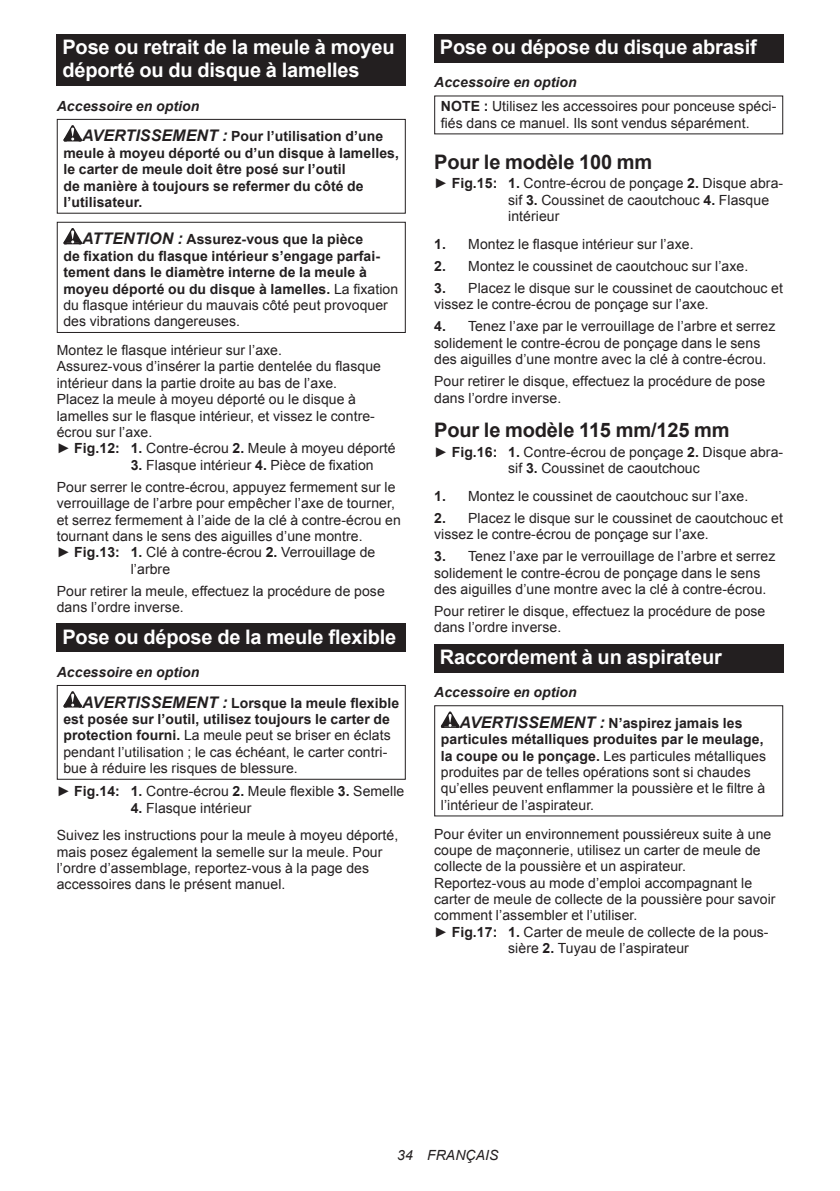
<style>
.page{position:relative;width:840px;height:1191px;background:#fff}
.page>*{position:absolute;margin:0;border:0;box-sizing:border-box;transform-origin:0 0}
.t1{font:700 20px/23.4px "Arial";letter-spacing:-.01em;color:#fff}
.t2{font:700 20px "Arial";letter-spacing:-.01em;color:#231f20}
.t3{font:14px/16.4px "Arial";letter-spacing:.005em;color:#231f20}
.t4{font:700 14px/16.4px "Arial";letter-spacing:.005em;color:#231f20}
.t5{font:italic 700 14px/30.6px "Arial";letter-spacing:.005em;color:#231f20}
.t6{font:italic 14px "Arial";letter-spacing:.005em;color:#231f20}
.s1{font-style:italic}
.s2{font-style:italic;font-size:16px}
.s3{font-weight:400}
.s4{font-weight:700}
.s5{font-weight:700;font-style:italic}
.s6{font-size:16px}
.s7{font-style:normal}
</style>
<div class="page">
<div style="left:57px;top:34px;width:348px;height:52px;background:#231f20"></div>
<svg style="left:63px;top:125px;width:19px;height:16px"></svg>
<div style="left:57px;top:119px;width:348px;height:95px;border:1px solid #231f20"></div>
<svg style="left:63px;top:228px;width:19px;height:16px"></svg>
<div style="left:57px;top:222px;width:348px;height:111px;border:1px solid #231f20"></div>
<div style="left:57px;top:623px;width:348px;height:29px;background:#231f20"></div>
<svg style="left:63px;top:691px;width:19px;height:16px"></svg>
<div style="left:57px;top:685px;width:348px;height:94px;border:1px solid #231f20"></div>
<div style="left:434px;top:34px;width:348px;height:29px;background:#231f20"></div>
<div style="left:434px;top:644px;width:348px;height:28px;background:#231f20"></div>
<svg style="left:440px;top:711px;width:19px;height:17px"></svg>
<div style="left:434px;top:705px;width:348px;height:111px;border:1px solid #231f20"></div>
<h1 class="t1" style="left:62px;top:36px;width:333px">Pose ou retrait de la meule à moyeu déporté ou du disque à lamelles</h1>
<p class="t4" style="left:82px;top:91px;width:302px;line-height:30.6px;text-indent:-25px"><span class="s1">Accessoire en option<br></span><span class="s2">AVERTISSEMENT :</span> Pour l’utilisation d’une</p>
<p class="t4" style="left:63px;top:145px;width:337px">meule à moyeu déporté ou d’un disque à lamelles, le carter de meule doit être posé sur l’outil<br>de manière à toujours se refermer du côté de l’utilisateur.</p>
<p class="t4" style="left:63px;top:232px;width:336px;text-indent:19px"><span class="s2">ATTENTION :</span> Assurez-vous que la pièce<br>de fixation du flasque intérieur s’engage parfai&shy;tement dans le diamètre interne de la meule à moyeu déporté ou du disque à lamelles. <span class="s3">La fixation du flasque intérieur du mauvais côté peut provoquer des vibrations dangereuses.</span></p>
<p class="t3" style="left:57px;top:342px;width:340px">Montez le flasque intérieur sur l’axe.<br>Assurez-vous d’insérer la partie dentelée du flasque intérieur dans la partie droite au bas de l’axe.<br>Placez la meule à moyeu déporté ou le disque à lamelles sur le flasque intérieur, et vissez le contre&shy;écrou sur l’axe.<br>► <span class="s4">Fig.12: 1.</span> Contre-écrou <span class="s4">2.</span> Meule à moyeu déporté</p>
<p class="t3" style="left:57px;top:454px;width:340px;line-height:22px;text-indent:74px"><span class="s4">3.</span> Flasque intérieur <span class="s4">4.</span> Pièce de fixation<br>Pour serrer le contre-écrou, appuyez fermement sur le</p>
<p class="t3" style="left:57px;top:495px;width:339px">verrouillage de l’arbre pour empêcher l’axe de tourner,</p>
<p class="t3" style="left:57px;top:511px;width:345px">et serrez fermement à l’aide de la clé à contre-écrou en</p>
<p class="t3" style="left:57px;top:528px;width:307px">tournant dans le sens des aiguilles d’une montre.</p>
<p class="t3" style="left:57px;top:544px;width:320px">► <span class="s4">Fig.13: 1.</span> Clé à contre-écrou <span class="s4">2.</span> Verrouillage de</p>
<p class="t3" style="left:131px;top:561px;width:41px">l’arbre</p>
<p class="t3" style="left:57px;top:583px;width:329px">Pour retirer la meule, effectuez la procédure de pose dans l’ordre inverse.</p>
<h1 class="t1" style="left:62px;top:625px;width:335px">Pose ou dépose de la meule flexible</h1>
<p class="t4" style="left:82px;top:657px;width:318px;line-height:30.6px;text-indent:-25px"><span class="s1">Accessoire en option<br></span><span class="s2">AVERTISSEMENT :</span> Lorsque la meule flexible</p>
<p class="t3" style="left:63px;top:711px;width:328px"><span class="s4">est posée sur l’outil, utilisez toujours le carter de protection fourni.</span> La meule peut se briser en éclats pendant l’utilisation ; le cas échéant, le carter contri&shy;bue à réduire les risques de blessure.</p>
<p class="t3" style="left:57px;top:783px;width:349px">► <span class="s4">Fig.14: 1.</span> Contre-écrou <span class="s4">2.</span> Meule flexible <span class="s4">3.</span> Semelle</p>
<p class="t3" style="left:57px;top:794px;width:343px;line-height:27.8px;text-indent:74px"><span class="s4">4.</span> Flasque intérieur<br>Suivez les instructions pour la meule à moyeu déporté,</p>
<p class="t3" style="left:57px;top:843px;width:327px">mais posez également la semelle sur la meule. Pour l’ordre d’assemblage, reportez-vous à la page des accessoires dans le présent manuel.</p>
<h1 class="t1" style="left:439px;top:36px;width:318px">Pose ou dépose du disque abrasif</h1>
<p class="t3" style="left:440px;top:71px;width:337px;line-height:23.8px;text-indent:-7px"><span class="s5">Accessoire en option<br></span><span class="s4">NOTE :</span> Utilisez les accessoires pour ponceuse spéci-</p>
<p class="t3" style="left:440px;top:115px;width:310px">fiés dans ce manuel. Ils sont vendus séparément.</p>
<h1 class="t2" style="left:434px;top:149px;width:219px">Pour le modèle 100 mm</h1>
<p class="t3" style="left:508px;top:175px;width:276px;text-indent:-74px">► <span class="s4">Fig.15: 1.</span> Contre-écrou de ponçage <span class="s4">2.</span> Disque abra&shy;sif <span class="s4">3.</span> Coussinet de caoutchouc <span class="s4">4.</span> Flasque intérieur</p>
<p class="t3" style="left:434px;top:236px;width:261px"><span class="s4">1.</span> Montez le flasque intérieur sur l’axe.</p>
<p class="t3" style="left:434px;top:258px;width:315px"><span class="s4">2.</span> Montez le coussinet de caoutchouc sur l’axe.</p>
<p class="t3" style="left:434px;top:280px;width:350px"><span class="s4">3.</span> Placez le disque sur le coussinet de caoutchouc et vissez le contre-écrou de ponçage sur l’axe.</p>
<p class="t3" style="left:434px;top:318px;width:342px"><span class="s4">4.</span> Tenez l’axe par le verrouillage de l’arbre et serrez solidement le contre-écrou de ponçage dans le sens des aiguilles d’une montre avec la clé à contre-écrou.</p>
<p class="t3" style="left:434px;top:373px;width:332px">Pour retirer le disque, effectuez la procédure de pose dans l’ordre inverse.</p>
<h1 class="t2" style="left:434px;top:417px;width:297px">Pour le modèle 115 mm/125 mm</h1>
<p class="t3" style="left:508px;top:443px;width:276px;text-indent:-74px">► <span class="s4">Fig.16: 1.</span> Contre-écrou de ponçage <span class="s4">2.</span> Disque abra&shy;sif <span class="s4">3.</span> Coussinet de caoutchouc</p>
<p class="t3" style="left:434px;top:488px;width:315px"><span class="s4">1.</span> Montez le coussinet de caoutchouc sur l’axe.</p>
<p class="t3" style="left:434px;top:510px;width:350px"><span class="s4">2.</span> Placez le disque sur le coussinet de caoutchouc et vissez le contre-écrou de ponçage sur l’axe.</p>
<p class="t3" style="left:434px;top:548px;width:342px"><span class="s4">3.</span> Tenez l’axe par le verrouillage de l’arbre et serrez solidement le contre-écrou de ponçage dans le sens des aiguilles d’une montre avec la clé à contre-écrou.</p>
<p class="t3" style="left:434px;top:603px;width:332px">Pour retirer le disque, effectuez la procédure de pose dans l’ordre inverse.</p>
<h1 class="t1" style="left:439px;top:645px;width:283px">Raccordement à un aspirateur</h1>
<p class="t5" style="left:459px;top:677px;width:284px;text-indent:-25px">Accessoire en option<br><span class="s6">AVERTISSEMENT :</span> <span class="s7">N’aspirez jamais les</span></p>
<p class="t3" style="left:440px;top:731px;width:326px"><span class="s4">particules métalliques produites par le meulage, la coupe ou le ponçage.</span> Les particules métalliques produites par de telles opérations sont si chaudes qu’elles peuvent enflammer la poussière et le filtre à l’intérieur de l’aspirateur.</p>
<p class="t3" style="left:434px;top:825px;width:338px">Pour éviter un environnement poussiéreux suite à une</p>
<p class="t3" style="left:434px;top:842px;width:328px">coupe de maçonnerie, utilisez un carter de meule de</p>
<p class="t3" style="left:434px;top:858px;width:253px">collecte de la poussière et un aspirateur.</p>
<p class="t3" style="left:434px;top:874px;width:319px">Reportez-vous au mode d’emploi accompagnant le</p>
<p class="t3" style="left:434px;top:891px;width:343px">carter de meule de collecte de la poussière pour savoir</p>
<p class="t3" style="left:434px;top:907px;width:205px">comment l’assembler et l’utiliser.</p>
<p class="t3" style="left:434px;top:924px;width:336px">► <span class="s4">Fig.17: 1.</span> Carter de meule de collecte de la pous-</p>
<p class="t3" style="left:508px;top:940px;width:182px">sière <span class="s4">2.</span> Tuyau de l’aspirateur</p>
<p class="t6" style="left:397px;top:1146px;width:103px">34 FRANÇAIS</p>
</div>
